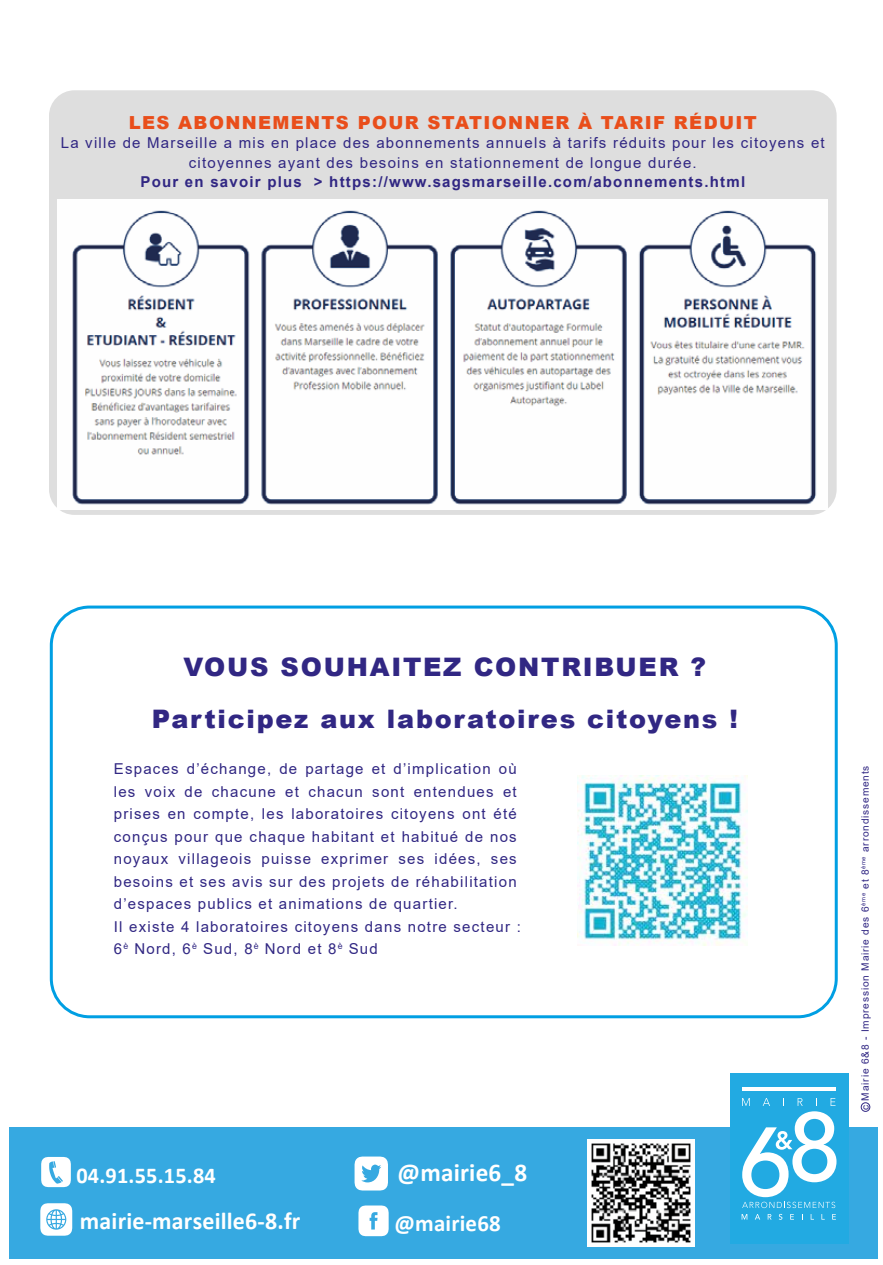
<style>
.page{position:relative;width:883px;height:1265px;background:#fff}
.page>*{position:absolute;margin:0;border:0;box-sizing:border-box;transform-origin:0 0}
.t1{font:700 25.65px "Calibri";letter-spacing:.01em;color:#fff}
.t2{font:900 25.5px/52.2px "Arial";letter-spacing:.07em;color:#312783;text-align:center}
.t3{font:700 24.3px "Calibri";letter-spacing:.01em;color:#fff}
.t4{font:700 23.25px "Calibri";letter-spacing:.01em;color:#fff}
.t5{font:700 22.65px "Calibri";letter-spacing:.01em;color:#fff}
.t6{font:900 18px "Arial";letter-spacing:.075em;color:#e94e1b}
.t7{font:15px/22.5px "Arial";letter-spacing:.08em;color:#312783;text-align:center}
.t8{font:700 15px "Arial";letter-spacing:.08em;color:#312783}
.t9{font:10.2px "Arial";letter-spacing:.08em;color:#312783}
</style>
<div class="page">
<div style="left:49px;top:90px;width:787px;height:425px;background:#dadada;border-radius:26px"></div>
<div style="left:9px;top:1127px;width:869px;height:131px;background:#36a9e1"></div>
<svg style="left:41px;top:1157px;width:30px;height:30px"></svg>
<svg style="left:40px;top:1203px;width:32px;height:33px"></svg>
<svg style="left:358px;top:1205px;width:30px;height:31px"></svg>
<svg style="left:354px;top:1156px;width:34px;height:34px"></svg>
<img style="left:588px;top:1140px;width:106px;height:106px">
<img style="left:577px;top:775px;width:170px;height:170px">
<div style="left:50px;top:605px;width:787px;height:413px;border:3px solid #009fe3;border-radius:38px"></div>
<div style="left:730px;top:1073px;width:118px;height:170px;background:#22aae2"></div>
<svg style="left:741px;top:1214px;width:6px;height:5px"></svg>
<svg style="left:755px;top:1214px;width:5px;height:5px"></svg>
<svg style="left:767px;top:1214px;width:4px;height:5px"></svg>
<svg style="left:778px;top:1214px;width:4px;height:6px"></svg>
<svg style="left:790px;top:1214px;width:4px;height:5px"></svg>
<svg style="left:810px;top:1214px;width:4px;height:5px"></svg>
<svg style="left:832px;top:1214px;width:4px;height:5px"></svg>
<hr style="left:742px;top:1087px;width:93px;height:4px;background:#fff">
<svg style="left:742px;top:1098px;width:94px;height:110px"></svg>
<img style="left:58px;top:199px;width:769px;height:311px">
<div style="left:861px;top:1102px;width:9px;height:10px;border:1px solid #312783;border-radius:50%"></div>
<p class="t6" style="left:129px;top:109px;width:629px">LES ABONNEMENTS POUR STATIONNER À TARIF RÉDUIT</p>
<p class="t7" style="left:61px;top:133px;width:765px;line-height:19.5px">La ville de Marseille a mis en place des abonnements annuels à tarifs réduits pour les citoyens et citoyennes ayant des besoins en stationnement de longue durée.</p>
<p class="t8" style="left:140px;top:172px;width:606px">Pour en savoir plus &gt; https://www.sagsmarseille.com/abonnements.html</p>
<h2 class="t2" style="left:152px;top:640px;width:588px">VOUS SOUHAITEZ CONTRIBUER ?<br>Participez aux laboratoires citoyens !</h2>
<p class="t7" style="left:114px;top:757px;width:409px;text-align:left">Espaces d’échange, de partage et d’implication où les voix de chacune et chacun sont entendues et prises en compte, les laboratoires citoyens ont été conçus pour que chaque habitant et habitué de nos noyaux villageois puisse exprimer ses idées, ses besoins et ses avis sur des projets de réhabilitation d’espaces publics et animations de quartier.<br>Il existe 4 laboratoires citoyens dans notre secteur :<br>6<sup>è</sup> Nord, 6<sup>è</sup> Sud, 8<sup>è</sup> Nord et 8<sup>è</sup> Sud</p>
<p class="t9" style="left:858px;top:1110px;width:346px;rotate:-90deg">c Mairie 6&amp;8 - Impression Mairie des 6<sup>ème</sup> et 8<sup>ème</sup> arrondissements</p>
<h1 class="t1" style="left:397px;top:1154px;width:131px">@mairie6_8</h1>
<h3 class="t5" style="left:76px;top:1159px;width:141px">04.91.55.15.84</h3>
<h3 class="t3" style="left:80px;top:1203px;width:222px">mairie-marseille6-8.fr</h3>
<h3 class="t4" style="left:394px;top:1207px;width:108px">@mairie68</h3>
</div>
